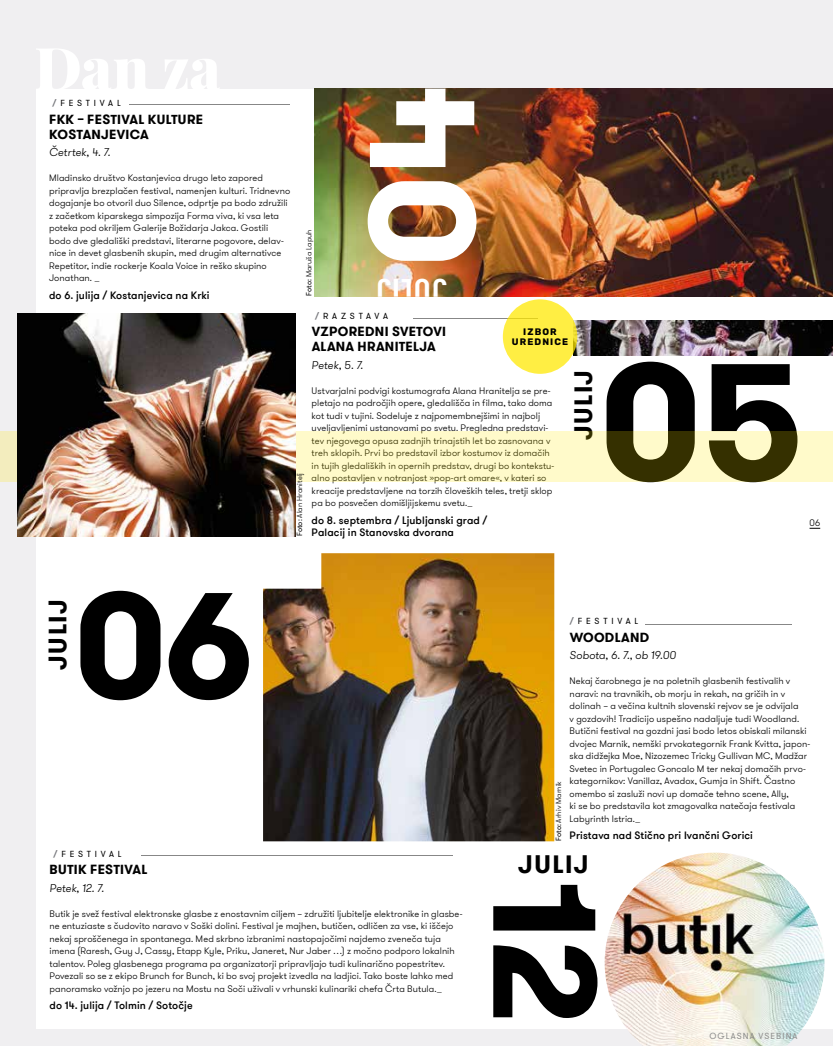
<style>
.page{position:relative;width:833px;height:1046px;background:#fff}
.page>*{position:absolute;margin:0;border:0;box-sizing:border-box;transform-origin:0 0}
.t1{font:700 165.12px "GT Walsheim Pro";color:#000}
.t2{font:700 149.88px "GT Walsheim Pro";color:#000}
.t3{font:700 149.12px "GT Walsheim Pro";color:#fff}
.t4{font:700 145.62px "GT Walsheim Pro";color:#000}
.t5{font:700 25px "GT Walsheim Pro";letter-spacing:.06em;color:#000}
.t6{font:700 25px "GT Walsheim Pro";letter-spacing:.06em;color:#fff}
.t7{font:700 13.12px/15px "GT Walsheim Pro";letter-spacing:.02em;color:#000}
.t8{font:italic 300 11.25px "GT Walsheim Pro";color:#000}
.t9{font:500 10.62px/12.5px "GT Walsheim Pro";letter-spacing:.01em;color:#000}
.t10{font:300 9.38px/12.5px "GT Walsheim Pro";letter-spacing:.005em;color:#000}
.t11{font:700 9.38px/9.4px "Rubik";letter-spacing:.12em;color:#000;text-align:center}
.t12{font:8.75px "GT Walsheim Pro";letter-spacing:.43em;color:#000}
.t13{font:8.75px "GT Walsheim Pro";letter-spacing:.12em;color:#8e8e8d}
.t14{font:300 7.5px "GT Walsheim Pro";letter-spacing:.01em;color:#000}
.s1{font-family:"Rubik";font-weight:500;color:#78797e}
.s2{font-weight:400}
</style>
<div class="page">
<div style="left:0;top:0;width:833px;height:1045px;background:#f0eff1"></div>
<div style="left:36px;top:89px;width:797px;height:939px;background:#fff"></div>
<hr style="left:141px;top:855px;width:311px;height:1px;background:#878787">
<img style="left:604px;top:852px;width:220px;height:193px">
<img style="left:263px;top:553px;width:291px;height:288px">
<hr style="left:645px;top:624px;width:146px;height:1px;background:#878787">
<hr style="left:414px;top:318px;width:124px;height:1px;background:#878787">
<img style="left:573px;top:321px;width:260px;height:35px">
<div style="left:0;top:431px;width:833px;height:51px;background:#fffaca"></div>
<img style="left:18px;top:314px;width:277px;height:222px">
<hr style="left:129px;top:104px;width:160px;height:1px;background:#878787">
<img style="left:315px;top:89px;width:518px;height:207px">
<div style="left:503px;top:299px;width:74px;height:75px;background:#ffee43;border-radius:50%"></div>
<p class="t12" style="left:52px;top:98px;width:70px"><span class="s1">/</span>FESTIVAL</p>
<h3 class="t7" style="left:49px;top:112px;width:155px">FKK – FESTIVAL KULTURE<br>KOSTANJEVICA</h3>
<p class="t8" style="left:49px;top:145px;width:63px">Četrtek, 4. 7.</p>
<p class="t10" style="left:49px;top:172px;width:243px">Mladinsko društvo Kostanjevica drugo leto zapored pripravlja brezplačen festival, namenjen kulturi. Tridnevno dogajanje bo otvoril duo Silence, odprtje pa bodo združili z začetkom kiparskega simpozija Forma viva, ki vsa leta poteka pod okriljem Galerije Božidarja Jakca. Gostili bodo dve gledališki predstavi, literarne pogovore, delav&shy;nice in devet glasbenih skupin, med drugim alternativce Repetitor, indie rockerje Koala Voice in reško skupino Jonathan. _</p>
<p class="t9" style="left:49px;top:289px;width:162px">do 6. julija / Kostanjevica na Krki</p>
<p class="t14" style="left:304px;top:296px;width:68px;rotate:-90deg"><span class="s2">Foto:</span> Maruša Lapuh</p>
<h3 class="t3" style="left:325px;top:267px;width:184px;rotate:-90deg">04</h3>
<h3 class="t6" style="left:447px;top:304px;width:72px;rotate:-180deg">JULIJ</h3>
<p class="t12" style="left:315px;top:310px;width:75px"><span class="s1">/</span>RAZSTAVA</p>
<h3 class="t7" style="left:312px;top:324px;width:136px">VZPOREDNI SVETOVI<br>ALANA HRANITELJA</h3>
<p class="t8" style="left:312px;top:358px;width:53px">Petek, 5. 7.</p>
<p class="t10" style="left:312px;top:384px;width:244px">Ustvarjalni podvigi kostumografa Alana Hranitelja se pre&shy;pletajo na področjih opere, gledališča in filma, tako doma kot tudi v tujini. Sodeluje z najpomembnejšimi in najbolj uveljavljenimi ustanovami po svetu. Pregledna predstavi&shy;tev njegovega opusa zadnjih trinajstih let bo zasnovana v treh sklopih. Prvi bo predstavil izbor kostumov iz domačih in tujih gledaliških in opernih predstav, drugi bo kontekstu&shy;alno postavljen v notranjost »pop-art omare«, v kateri so kreacije predstavljene na torzih človeških teles, tretji sklop pa bo posvečen domišljijskemu svetu._</p>
<p class="t9" style="left:312px;top:514px;width:177px">do 8. septembra / Ljubljanski grad /<br>Palacij in Stanovska dvorana</p>
<p class="t11" style="left:512px;top:327px;width:58px">IZBOR<br>UREDNICE</p>
<h3 class="t5" style="left:567px;top:440px;width:72px;rotate:-90deg">JULIJ</h3>
<h1 class="t1" style="left:600px;top:314px;width:207px">05</h1>
<p class="t14" style="left:295px;top:536px;width:65px;rotate:-90deg"><span class="s2">Foto:</span> Alan Hranitelj</p>
<p class="t10" style="left:809px;top:516px;width:12px">06</p>
<h3 class="t5" style="left:42px;top:670px;width:72px;rotate:-90deg">JULIJ</h3>
<h2 class="t2" style="left:74px;top:547px;width:181px">06</h2>
<p class="t12" style="left:53px;top:848px;width:70px"><span class="s1">/</span>FESTIVAL</p>
<h3 class="t7" style="left:50px;top:862px;width:99px">BUTIK FESTIVAL</h3>
<p class="t8" style="left:50px;top:880px;width:56px">Petek, 12. 7.</p>
<p class="t10" style="left:50px;top:907px;width:414px">Butik je svež festival elektronske glasbe z enostavnim ciljem – združiti ljubitelje elektronike in glasbe&shy;ne entuziaste s čudovito naravo v Soški dolini. Festival je majhen, butičen, odličen za vse, ki iščejo nekaj sproščenega in spontanega. Med skrbno izbranimi nastopajočimi najdemo zveneča tuja imena (Raresh, Guy J, Cassy, Etapp Kyle, Priku, Janeret, Nur Jaber …) z močno podporo lokalnih talentov. Poleg glasbenega programa pa organizatorji pripravljajo tudi kulinarično popestritev.<br>Povezali so se z ekipo Brunch for Bunch, ki bo svoj projekt izvedla na ladjici. Tako boste lahko med panoramsko vožnjo po jezeru na Mostu na Soči uživali v vrhunski kulinariki chefa Črta Butula._</p>
<p class="t9" style="left:50px;top:999px;width:145px">do 14. julija / Tolmin / Sotočje</p>
<p class="t14" style="left:554px;top:841px;width:62px;rotate:-90deg"><span class="s2">Foto:</span> Arhiv Marnik</p>
<p class="t12" style="left:569px;top:615px;width:70px"><span class="s1">/</span>FESTIVAL</p>
<h3 class="t7" style="left:570px;top:629px;width:81px">WOODLAND</h3>
<p class="t8" style="left:569px;top:648px;width:108px">Sobota, 6. 7., ob 19.00</p>
<p class="t10" style="left:569px;top:674px;width:242px">Nekaj čarobnega je na poletnih glasbenih festivalih v naravi: na travnikih, ob morju in rekah, na gričih in v dolinah – a večina kultnih slovenski rejvov se je odvijala<br>v gozdovih! Tradicijo uspešno nadaljuje tudi Woodland.<br>Butični festival na gozdni jasi bodo letos obiskali milanski dvojec Marnik, nemški prvokategornik Frank Kvitta, japon&shy;ska didžejka Moe, Nizozemec Tricky Gullivan MC, Madžar Svetec in Portugalec Goncalo M ter nekaj domačih prvo&shy;kategornikov: Vanillaz, Avadox, Gumja in Shift. Častno omembo si zasluži novi up domače tehno scene, Ally,<br>ki se bo predstavila kot zmagovalka natečaja festivala Labyrinth Istria._</p>
<p class="t9" style="left:569px;top:829px;width:185px">Pristava nad Stično pri Ivančni Gorici</p>
<h3 class="t5" style="left:518px;top:847px;width:72px">JULIJ</h3>
<h3 class="t4" style="left:639px;top:880px;width:145px;rotate:90deg">12</h3>
<p class="t13" style="left:709px;top:1030px;width:89px">OGLASNA VSEBINA</p>
</div>
